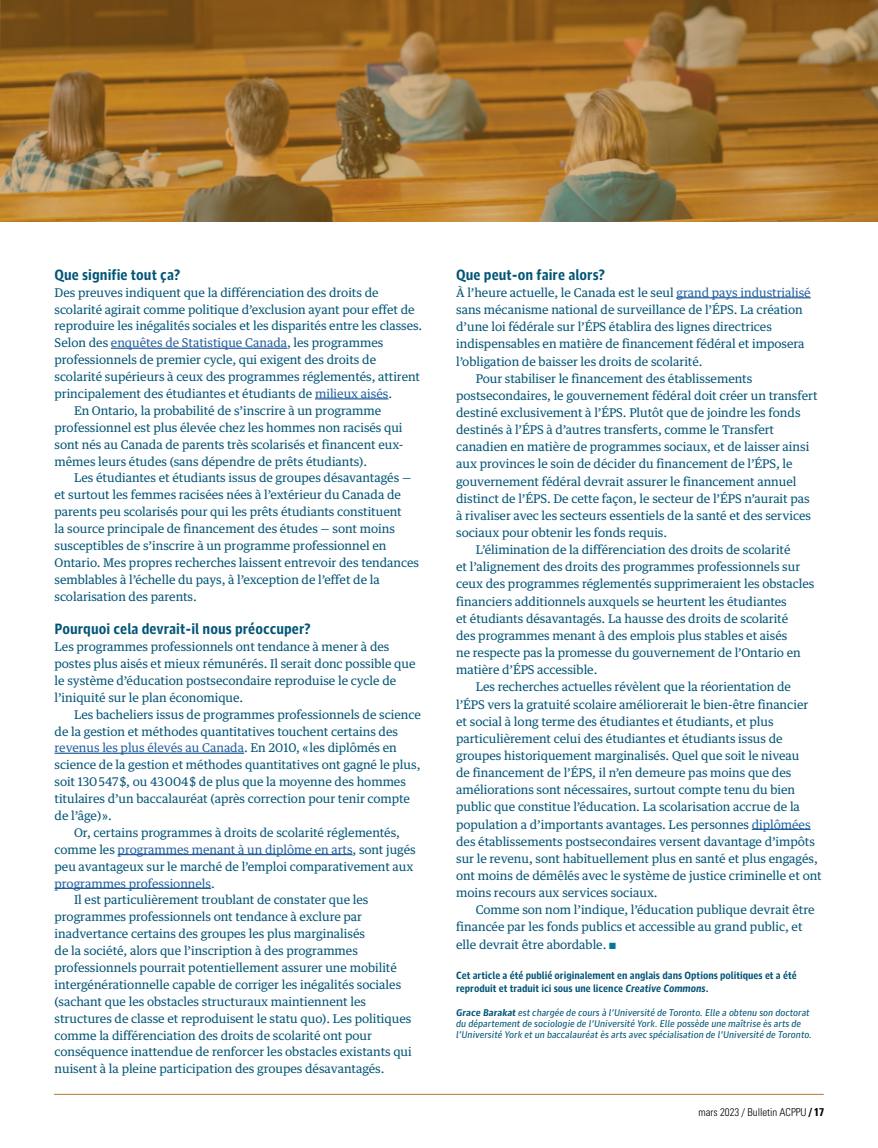
<style>
.page{position:relative;width:878px;height:1148px;background:#fff}
.page>*{position:absolute;margin:0;border:0;box-sizing:border-box;transform-origin:0 0}
.Body{font:700 15px "Guardian Agate Sans 2 D";letter-spacing:.005em;color:#005476}
.Body-2{font:12px/17px "Guardian Text Egyp";letter-spacing:-.005em;color:#005476}
.Body-3{font:300 condensed 10.8px "Univers LT Std";letter-spacing:-.005em;color:#000}
.Article-Heading{font:700 10.5px/12.9px "Guardian Agate Sans 2 D";color:#005476}
.t1{font:italic 9.75px/10.8px "Guardian Agate Sans 2";letter-spacing:.005em;color:#005476}
.s1{color:#215e9e}
.s2{color:#007a9b}
.s3{font-style:italic}
.s4{font-weight:700}
.s5{font-weight:700;font-size:11.25px}
</style>
<div class="page">
<hr style="left:54px;top:1094px;width:769px;height:1px;background:#b57826">
<hr style="left:111px;top:347px;width:176px;height:2px;background:#215e9e">
<hr style="left:315px;top:398px;width:73px;height:1px;background:#215e9e">
<hr style="left:55px;top:752px;width:189px;height:2px;background:#215e9e">
<hr style="left:118px;top:854px;width:234px;height:1px;background:#215e9e">
<hr style="left:55px;top:887px;width:156px;height:2px;background:#215e9e">
<hr style="left:676px;top:297px;width:134px;height:1px;background:#215e9e">
<hr style="left:751px;top:828px;width:59px;height:2px;background:#215e9e">
<img style="left:0;top:0;width:878px;height:222px">
<p class="Body" style="left:55px;top:264px;width:127px">Que signifie tout ça?</p>
<p class="Body-2" style="left:55px;top:283px;width:369px">Des preuves indiquent que la différenciation des droits de scolarité agirait comme politique d’exclusion ayant pour effet de reproduire les inégalités sociales et les disparités entre les classes.<br>Selon des <span class="s1">enquêtes de Statistique Canada</span>, les programmes professionnels de premier cycle, qui exigent des droits de scolarité supérieurs à ceux des programmes réglementés, attirent principalement des étudiantes et étudiants de <span class="s1">milieux aisés</span>.</p>
<p class="Body-2" style="left:55px;top:401px;width:350px;text-indent:20px">En Ontario, la probabilité de s’inscrire à un programme professionnel est plus élevée chez les hommes non racisés qui sont nés au Canada de parents très scolarisés et financent eux&shy;mêmes leurs études (sans dépendre de prêts étudiants).</p>
<p class="Body-2" style="left:55px;top:468px;width:366px;text-indent:20px">Les étudiantes et étudiants issus de groupes désavantagés — et surtout les femmes racisées nées à l’extérieur du Canada de parents peu scolarisés pour qui les prêts étudiants constituent<br>la source principale de financement des études — sont moins susceptibles de s’inscrire à un programme professionnel en Ontario. Mes propres recherches laissent entrevoir des tendances semblables à l’échelle du pays, à l’exception de l’effet de la scolarisation des parents.</p>
<p class="Body" style="left:55px;top:618px;width:258px">Pourquoi cela devrait-il nous préoccuper?</p>
<p class="Body-2" style="left:55px;top:637px;width:362px">Les programmes professionnels ont tendance à mener à des postes plus aisés et mieux rémunérés. Il serait donc possible que le système d’éducation postsecondaire reproduise le cycle de l’iniquité sur le plan économique.</p>
<p class="Body-2" style="left:55px;top:704px;width:368px;text-indent:20px">Les bacheliers issus de programmes professionnels de science de la gestion et méthodes quantitatives touchent certains des <span class="s1">revenus les plus élevés au Canada</span>. En 2010, « les diplômés en science de la gestion et méthodes quantitatives ont gagné le plus, soit 130 547 $, ou 43 004 $ de plus que la moyenne des hommes titulaires d’un baccalauréat (après correction pour tenir compte de l’âge) ».</p>
<p class="Body-2" style="left:55px;top:823px;width:363px;text-indent:20px">Or, certains programmes à droits de scolarité réglementés, comme les <span class="s1">programmes menant à un diplôme en arts</span>, sont jugés peu avantageux sur le marché de l’emploi comparativement aux <span class="s1">programmes professionnels</span>.</p>
<p class="Body-2" style="left:55px;top:890px;width:359px;text-indent:20px">Il est particulièrement troublant de constater que les programmes professionnels ont tendance à exclure par inadvertance certains des groupes les plus marginalisés<br>de la société, alors que l’inscription à des programmes professionnels pourrait potentiellement assurer une mobilité intergénérationnelle capable de corriger les inégalités sociales (sachant que les obstacles structuraux maintiennent les structures de classe et reproduisent le statu quo). Les politiques comme la différenciation des droits de scolarité ont pour conséquence inattendue de renforcer les obstacles existants qui nuisent à la pleine participation des groupes désavantagés.</p>
<p class="Body" style="left:456px;top:264px;width:150px">Que peut-on faire alors?</p>
<p class="Body-2" style="left:456px;top:283px;width:356px">À l’heure actuelle, le Canada est le seul <span class="s1">grand pays industrialisé </span>sans mécanisme national de surveillance de l’ÉPS. La création d’une loi fédérale sur l’ÉPS établira des lignes directrices indispensables en matière de financement fédéral et imposera l’obligation de baisser les droits de scolarité.</p>
<p class="Body-2" style="left:456px;top:368px;width:363px;text-indent:20px">Pour stabiliser le financement des établissements postsecondaires, le gouvernement fédéral doit créer un transfert destiné exclusivement à l’ÉPS. Plutôt que de joindre les fonds destinés à l’ÉPS à d’autres transferts, comme le Transfert canadien en matière de programmes sociaux, et de laisser ainsi aux provinces le soin de décider du financement de l’ÉPS, le gouvernement fédéral devrait assurer le financement annuel distinct de l’ÉPS. De cette façon, le secteur de l’ÉPS n’aurait pas à rivaliser avec les secteurs essentiels de la santé et des services sociaux pour obtenir les fonds requis.</p>
<p class="Body-2" style="left:456px;top:540px;width:360px;text-indent:20px">L’élimination de la différenciation des droits de scolarité<br>et l’alignement des droits des programmes professionnels sur ceux des programmes réglementés supprimeraient les obstacles financiers additionnels auxquels se heurtent les étudiantes<br>et étudiants désavantagés. La hausse des droits de scolarité<br>des programmes menant à des emplois plus stables et aisés<br>ne respecte pas la promesse du gouvernement de l’Ontario en matière d’ÉPS accessible.</p>
<p class="Body-2" style="left:456px;top:677px;width:367px;text-indent:20px">Les recherches actuelles révèlent que la réorientation de l’ÉPS vers la gratuité scolaire améliorerait le bien-être financier et social à long terme des étudiantes et étudiants, et plus particulièrement celui des étudiantes et étudiants issus de groupes historiquement marginalisés. Quel que soit le niveau<br>de financement de l’ÉPS, il n’en demeure pas moins que des améliorations sont nécessaires, surtout compte tenu du bien public que constitue l’éducation. La scolarisation accrue de la population a d’importants avantages. Les personnes <span class="s1">diplômées </span>des établissements postsecondaires versent davantage d’impôts sur le revenu, sont habituellement plus en santé et plus engagés, ont moins de démêlés avec le système de justice criminelle et ont moins recours aux services sociaux.</p>
<p class="Body-2" style="left:456px;top:900px;width:360px;line-height:17.4px;text-indent:20px">Comme son nom l’indique, l’éducation publique devrait être financée par les fonds publics et accessible au grand public, et elle devrait être abordable. <span class="s2">■</span></p>
<h4 class="Article-Heading" style="left:456px;top:968px;width:342px">Cet article a été publié originalement en anglais dans Options politiques et a été reproduit et traduit ici sous une licence <span class="s3">Creative Commons</span>.</h4>
<p class="t1" style="left:456px;top:1007px;width:357px"><span class="s4">Grace Barakat</span> est chargée de cours à l’Université de Toronto. Elle a obtenu son doctorat du département de sociologie de l’Université York. Elle possède une maîtrise ès arts de l’Université York et un baccalauréat ès arts avec spécialisation de l’Université de Toronto.</p>
<p class="Body-3" style="left:698px;top:1105px;width:127px">mars 2023 / Bulletin ACPPU <span class="s5">/ 17</span></p>
</div>
